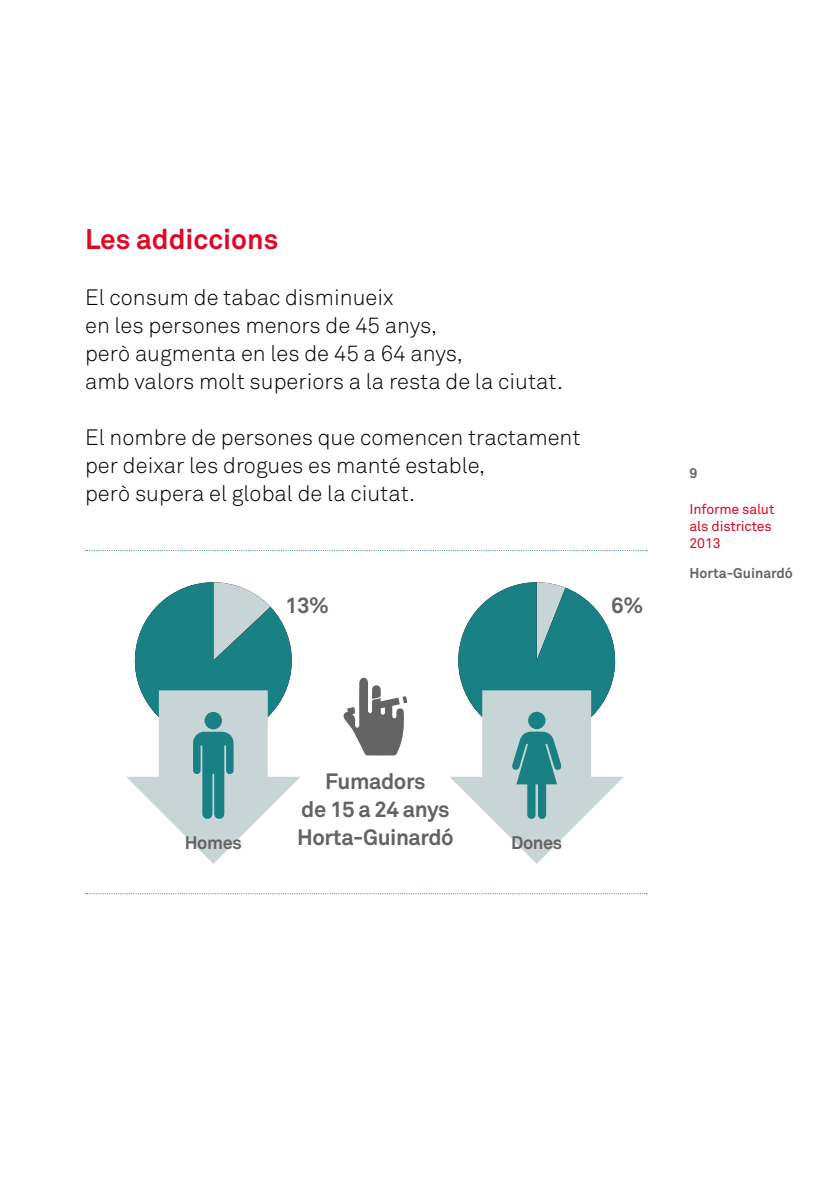
<style>
.page{position:relative;width:840px;height:1191px;background:#fff}
.page>*{position:absolute;margin:0;border:0;box-sizing:border-box;transform-origin:0 0}
.t1{font:700 28px "Akkurat";color:#de0826}
.t2{font:300 22px/28px "Akkurat";color:#000}
.t3{font:700 22px/28px "Akkurat";letter-spacing:-.02em;color:#646363;text-align:center}
.t4{font:700 22px "Akkurat";color:#646464}
.t5{font:700 18px "Akkurat";letter-spacing:-.02em;color:#646363}
.t6{font:14px/16.8px "Akkurat";letter-spacing:-.01em;color:#de0826}
.t7{font:700 14px "Akkurat";color:#646464}
</style>
<div class="page">
<svg style="left:343px;top:677px;width:64px;height:78px"></svg>
<svg style="left:126px;top:582px;width:174px;height:282px"></svg>
<svg style="left:450px;top:582px;width:174px;height:282px"></svg>
<svg style="left:86px;top:893px;width:560px;height:1px"></svg>
<svg style="left:86px;top:550px;width:560px;height:1px"></svg>
<p class="t1" style="left:85px;top:222px;width:195px">Les addiccions</p>
<p class="t2" style="left:85px;top:284px;width:479px">El consum de tabac disminueix<br>en les persones menors de 45 anys,<br>però augmenta en les de 45 a 64 anys,<br>amb valors molt superiors a la resta de la ciutat.</p>
<p class="t2" style="left:85px;top:424px;width:496px">El nombre de persones que comencen tractament per deixar les drogues es manté estable,<br>però supera el global de la ciutat.</p>
<p class="t4" style="left:285px;top:591px;width:46px">13%</p>
<p class="t4" style="left:611px;top:591px;width:33px">6%</p>
<p class="t7" style="left:689px;top:464px;width:9px">9</p>
<p class="t6" style="left:689px;top:501px;width:86px">Informe salut als districtes<br>2013</p>
<p class="t7" style="left:689px;top:564px;width:105px">Horta-Guinardó</p>
<p class="t3" style="left:301px;top:767px;width:150px">Fumadors<br>de 15 a 24 anys</p>
<p class="t5" style="left:185px;top:831px;width:59px">Homes</p>
<p class="t3" style="left:297px;top:823px;width:158px">Horta-Guinardó</p>
<p class="t5" style="left:511px;top:831px;width:53px">Dones</p>
</div>
